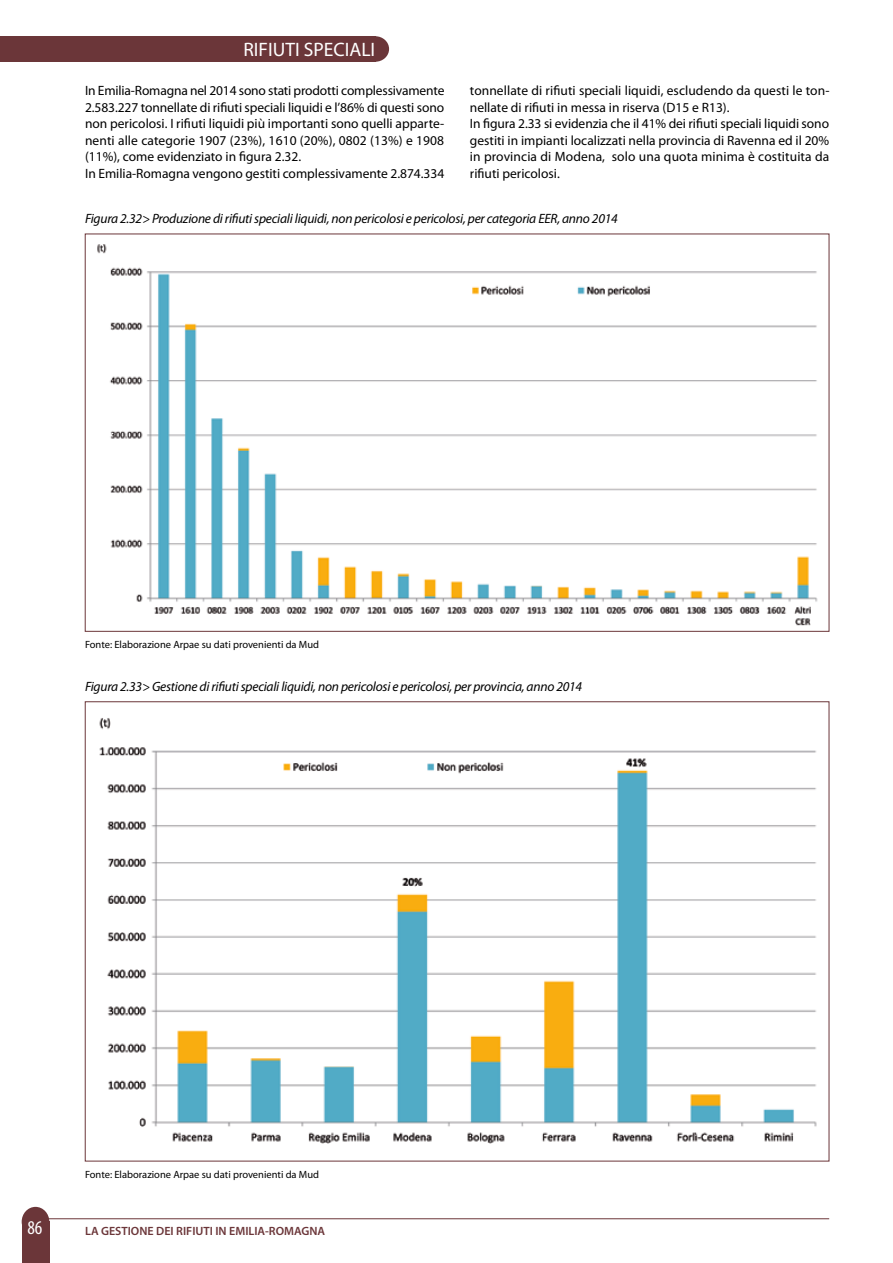
<style>
.page{position:relative;width:893px;height:1263px;background:#fff}
.page>*{position:absolute;margin:0;border:0;box-sizing:border-box;transform-origin:0 0}
.t1{font:19.5px "Myriad Pro";color:#fff}
.t2{font:condensed 19.5px "Myriad Pro";color:#fff}
.t3{font:13.5px/16.5px "Myriad Pro";color:#000}
.t4{font:italic 13.5px "Myriad Pro";letter-spacing:-.02em;color:#000}
.t5{font:600 12px "Myriad Pro";color:#6b3639}
.t6{font:10.5px "Myriad Pro";color:#000}
</style>
<div class="page">
<hr style="left:47px;top:1218px;width:782px;height:1px;background:#6b3639">
<div style="left:22px;top:1222px;width:27px;height:41px;background:#6b3639"></div>
<div style="left:22px;top:1207px;width:27px;height:29px;background:#6b3639;border-radius:50%"></div>
<div style="left:0;top:36px;width:375px;height:26px;background:#6b3639"></div>
<div style="left:361px;top:36px;width:28px;height:26px;background:#6b3639;border-radius:50%"></div>
<img style="left:97px;top:244px;width:721px;height:382px">
<img style="left:99px;top:718px;width:718px;height:426px">
<h1 class="t1" style="left:243px;top:38px;width:133px">RIFIUTI SPECIALI</h1>
<p class="t3" style="left:85px;top:82px;width:361px">In Emilia-Romagna nel 2014 sono stati prodotti complessivamente 2.583.227 tonnellate di rifiuti speciali liquidi e l’86% di questi sono non pericolosi. I rifiuti liquidi più importanti sono quelli apparte&shy;nenti alle categorie 1907 (23%), 1610 (20%), 0802 (13%) e 1908 (11%), come evidenziato in figura 2.32.<br>In Emilia-Romagna vengono gestiti complessivamente 2.874.334</p>
<p class="t3" style="left:470px;top:82px;width:361px">tonnellate di rifiuti speciali liquidi, escludendo da questi le ton&shy;nellate di rifiuti in messa in riserva (D15 e R13).<br>In figura 2.33 si evidenzia che il 41% dei rifiuti speciali liquidi sono gestiti in impianti localizzati nella provincia di Ravenna ed il 20% in provincia di Modena, solo una quota minima è costituita da rifiuti pericolosi.</p>
<p class="t4" style="left:85px;top:210px;width:534px">Figura 2.32&gt; Produzione di rifiuti speciali liquidi, non pericolosi e pericolosi, per categoria EER, anno 2014</p>
<p class="t6" style="left:85px;top:638px;width:236px">Fonte: Elaborazione Arpae su dati provenienti da Mud</p>
<p class="t4" style="left:85px;top:678px;width:499px">Figura 2.33&gt; Gestione di rifiuti speciali liquidi, non pericolosi e pericolosi, per provincia, anno 2014</p>
<p class="t6" style="left:85px;top:1168px;width:236px">Fonte: Elaborazione Arpae su dati provenienti da Mud</p>
<h1 class="t2" style="left:27px;top:1215px;width:17px">86</h1>
<p class="t5" style="left:85px;top:1223px;width:242px">LA GESTIONE DEI RIFIUTI IN EMILIA-ROMAGNA</p>
</div>
